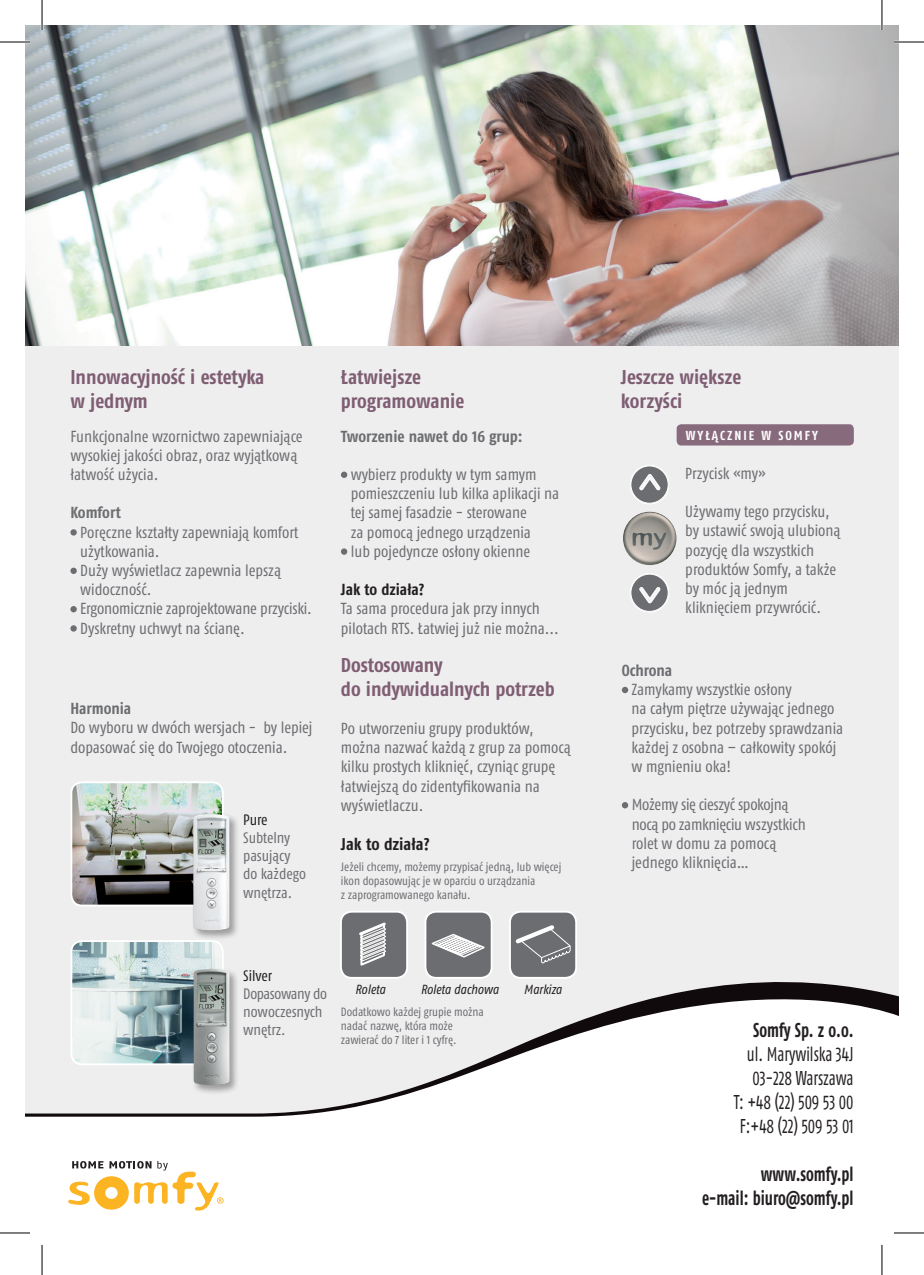
<style>
.page{position:relative;width:924px;height:1275px;background:#fff}
.page>*{position:absolute;margin:0;border:0;box-sizing:border-box;transform-origin:0 0}
.t1{font:20px/24px "Fago Cond Bol";color:#7f5e73}
.t2{font:20px/24px "Fago Cond Reg";letter-spacing:-.005em;color:#231f20;text-align:right;scale:.8 1}
.t3{font:20px/24px "Fago Cond Bol";color:#231f20;text-align:right;scale:.8 1}
.t4{font:17px "Fago Cond Bol";letter-spacing:-.005em;color:#231f20}
.t5{font:16px/19.2px "Fago Cond Reg";color:#6c6d70}
.t6{font:16px "Fago Cond Bol";letter-spacing:-.005em;color:#6c6d70}
.t7{font:16px "Fago Cond Bol";color:#231f20}
.t8{font:15.2px/18.2px "Fago Cond Reg";letter-spacing:-.005em;color:#6c6d70}
.t9{font:15.2px "Fago Cond Reg";letter-spacing:-.005em;color:#231f20}
.t10{font:italic 13.2px "Fago Cond Reg";letter-spacing:-.005em;color:#231f20}
.t11{font:13px "Fago Cond Bol";letter-spacing:.15em;color:#fff}
.t12{font:12px/14.4px "Fago Cond Reg";color:#6c6d70}
</style>
<div class="page">
<div style="left:25px;top:345px;width:873px;height:613px;background:#eeeeef"></div>
<div style="left:70px;top:529px;width:7px;height:6px;background:#6c6d70;border-radius:50%"></div>
<div style="left:70px;top:567px;width:7px;height:7px;background:#6c6d70;border-radius:50%"></div>
<div style="left:70px;top:606px;width:7px;height:6px;background:#6c6d70;border-radius:50%"></div>
<div style="left:70px;top:625px;width:7px;height:6px;background:#6c6d70;border-radius:50%"></div>
<img style="left:71px;top:782px;width:152px;height:123px">
<div style="left:70px;top:781px;width:154px;height:125px;border:2px solid #fff;border-radius:11px"></div>
<img style="left:71px;top:941px;width:152px;height:17px">
<div style="left:70px;top:940px;width:154px;height:125px;border:2px solid #fff;border-radius:11px"></div>
<div style="left:341px;top:471px;width:6px;height:7px;background:#6c6d70;border-radius:50%"></div>
<div style="left:341px;top:548px;width:6px;height:7px;background:#6c6d70;border-radius:50%"></div>
<div style="left:676px;top:424px;width:177px;height:21px;background:#886a7d;border-radius:5px"></div>
<div style="left:629px;top:465px;width:39px;height:39px;border:1px solid #fff;border-radius:50%"></div>
<div style="left:629px;top:573px;width:39px;height:39px;border:1px solid #fff;border-radius:50%"></div>
<svg style="left:630px;top:465px;width:38px;height:147px"></svg>
<img style="left:622px;top:512px;width:54px;height:53px;border-radius:27px">
<div style="left:621px;top:687px;width:7px;height:6px;background:#6c6d70;border-radius:50%"></div>
<div style="left:621px;top:802px;width:7px;height:6px;background:#6c6d70;border-radius:50%"></div>
<svg style="left:68px;top:1161px;width:155px;height:49px"></svg>
<svg style="left:25px;top:958px;width:873px;height:158px;fill:#eeeeef"></svg>
<div style="left:341px;top:911px;width:66px;height:67px;background:#6c6d70;border-radius:11px"></div>
<div style="left:340px;top:910px;width:68px;height:68px;border:2px solid #fff;border-radius:11px"></div>
<svg style="left:359px;top:922px;width:27px;height:44px"></svg>
<div style="left:425px;top:911px;width:66px;height:67px;background:#6c6d70;border-radius:11px"></div>
<div style="left:424px;top:910px;width:68px;height:68px;border:2px solid #fff;border-radius:11px"></div>
<svg style="left:431px;top:933px;width:54px;height:25px"></svg>
<div style="left:509px;top:911px;width:67px;height:67px;background:#6c6d70;border-radius:11px"></div>
<div style="left:509px;top:910px;width:68px;height:68px;border:2px solid #fff;border-radius:11px"></div>
<svg style="left:515px;top:925px;width:56px;height:39px"></svg>
<img style="left:25px;top:25px;width:873px;height:320px">
<div style="left:191px;top:966px;width:48px;height:128px;background:#231f20;opacity:.4"></div>
<img style="left:193px;top:969px;width:37px;height:116px">
<div style="left:191px;top:812px;width:48px;height:129px;background:#231f20;opacity:.4"></div>
<img style="left:193px;top:814px;width:36px;height:116px">
<hr style="left:0;top:41px;width:30px;height:2px;background:#fff">
<hr style="left:893px;top:41px;width:30px;height:2px;background:#fff">
<hr style="left:41px;top:0;width:2px;height:30px;background:#fff">
<hr style="left:880px;top:0;width:2px;height:30px;background:#fff">
<hr style="left:0;top:42px;width:30px;height:1px;background:#000">
<hr style="left:893px;top:42px;width:30px;height:1px;background:#000">
<hr style="left:0;top:1232px;width:30px;height:1px;background:#000">
<hr style="left:893px;top:1232px;width:30px;height:1px;background:#000">
<hr style="left:42px;top:0;width:1px;height:30px;background:#000">
<hr style="left:42px;top:1245px;width:1px;height:30px;background:#000">
<hr style="left:881px;top:0;width:1px;height:30px;background:#000">
<hr style="left:881px;top:1245px;width:1px;height:30px;background:#000">
<p class="t1" style="left:70px;top:365px;width:195px">Innowacyjność i estetyka w jednym</p>
<p class="t5" style="left:70px;top:426px;width:234px">Funkcjonalne wzornictwo zapewniające wysokiej jakości obraz, oraz wyjątkową łatwość użycia.</p>
<p class="t6" style="left:70px;top:503px;width:52px">Komfort</p>
<p class="t5" style="left:80px;top:522px;width:233px">Poręczne kształty zapewniają komfort użytkowania.<br>Duży wyświetlacz zapewnia lepszą widoczność.<br>Ergonomicznie zaprojektowane przyciski.<br>Dyskretny uchwyt na ścianę.</p>
<p class="t6" style="left:70px;top:699px;width:62px">Harmonia</p>
<p class="t5" style="left:70px;top:718px;width:243px">Do wyboru w dwóch wersjach - by lepiej dopasować się do Twojego otoczenia.</p>
<p class="t9" style="left:243px;top:810px;width:26px">Pure</p>
<p class="t8" style="left:243px;top:828px;width:64px">Subtelny pasujący do każdego wnętrza.</p>
<p class="t1" style="left:341px;top:365px;width:125px">Łatwiejsze programowanie</p>
<p class="t6" style="left:341px;top:426px;width:183px">Tworzenie nawet do 16 grup:</p>
<p class="t5" style="left:350px;top:465px;width:210px">wybierz produkty w tym samym pomieszczeniu lub kilka aplikacji na tej samej fasadzie - sterowane<br>za pomocą jednego urządzenia<br>lub pojedyncze osłony okienne</p>
<p class="t7" style="left:341px;top:580px;width:85px">Jak to działa?</p>
<p class="t5" style="left:341px;top:599px;width:219px">Ta sama procedura jak przy innych pilotach RTS. Łatwiej już nie można...</p>
<p class="t1" style="left:341px;top:652px;width:215px">Dostosowany<br>do indywidualnych potrzeb</p>
<p class="t5" style="left:341px;top:719px;width:231px">Po utworzeniu grupy produktów, można nazwać każdą z grup za pomocą kilku prostych kliknięć, czyniąc grupę łatwiejszą do zidentyfikowania na wyświetlaczu.</p>
<p class="t4" style="left:341px;top:834px;width:90px">Jak to działa?</p>
<p class="t12" style="left:341px;top:859px;width:222px">Jeżeli chcemy, możemy przypisać jedną, lub więcej ikon dopasowując je w oparciu o urządzania<br>z zaprogramowanego kanału.</p>
<p class="t9" style="left:243px;top:966px;width:31px">Silver</p>
<p class="t8" style="left:243px;top:984px;width:85px">Dopasowany do nowoczesnych wnętrz.</p>
<p class="t10" style="left:355px;top:981px;width:32px">Roleta</p>
<p class="t10" style="left:420px;top:981px;width:79px">Roleta dachowa</p>
<p class="t10" style="left:523px;top:981px;width:39px">Markiza</p>
<p class="t12" style="left:341px;top:1004px;width:144px">Dodatkowo każdej grupie można nadać nazwę, która może zawierać do 7 liter i 1 cyfrę.</p>
<p class="t1" style="left:620px;top:365px;width:122px">Jeszcze większe korzyści</p>
<p class="t11" style="left:685px;top:428px;width:133px">wyłączni e w Somfy</p>
<p class="t5" style="left:685px;top:463px;width:82px">Przycisk «my»</p>
<p class="t5" style="left:685px;top:502px;width:157px">Używamy tego przycisku, by ustawić swoją ulubioną pozycję dla wszystkich produktów Somfy, a także by móc ją jednym kliknięciem przywrócić.</p>
<p class="t6" style="left:621px;top:661px;width:52px">Ochrona</p>
<p class="t5" style="left:631px;top:680px;width:213px">Zamykamy wszystkie osłony<br>na całym piętrze używając jednego przycisku, bez potrzeby sprawdzania każdej z osobna – całkowity spokój w mgnieniu oka!</p>
<p class="t5" style="left:631px;top:795px;width:175px">Możemy się cieszyć spokojną nocą po zamknięciu wszystkich rolet w domu za pomocą jednego kliknięcia…</p>
<p class="t3" style="left:752px;top:1017px;width:127px">Somfy Sp. z o.o.</p>
<p class="t2" style="left:733px;top:1041px;width:151px">ul. Marywilska 34J<br>03-228 Warszawa<br>T: +48 (22) 509 53 00<br>F:+48 (22) 509 53 01</p>
<p class="t3" style="left:701px;top:1161px;width:191px">www.somfy.pl<br>e-mail: biuro@somfy.pl</p>
</div>
